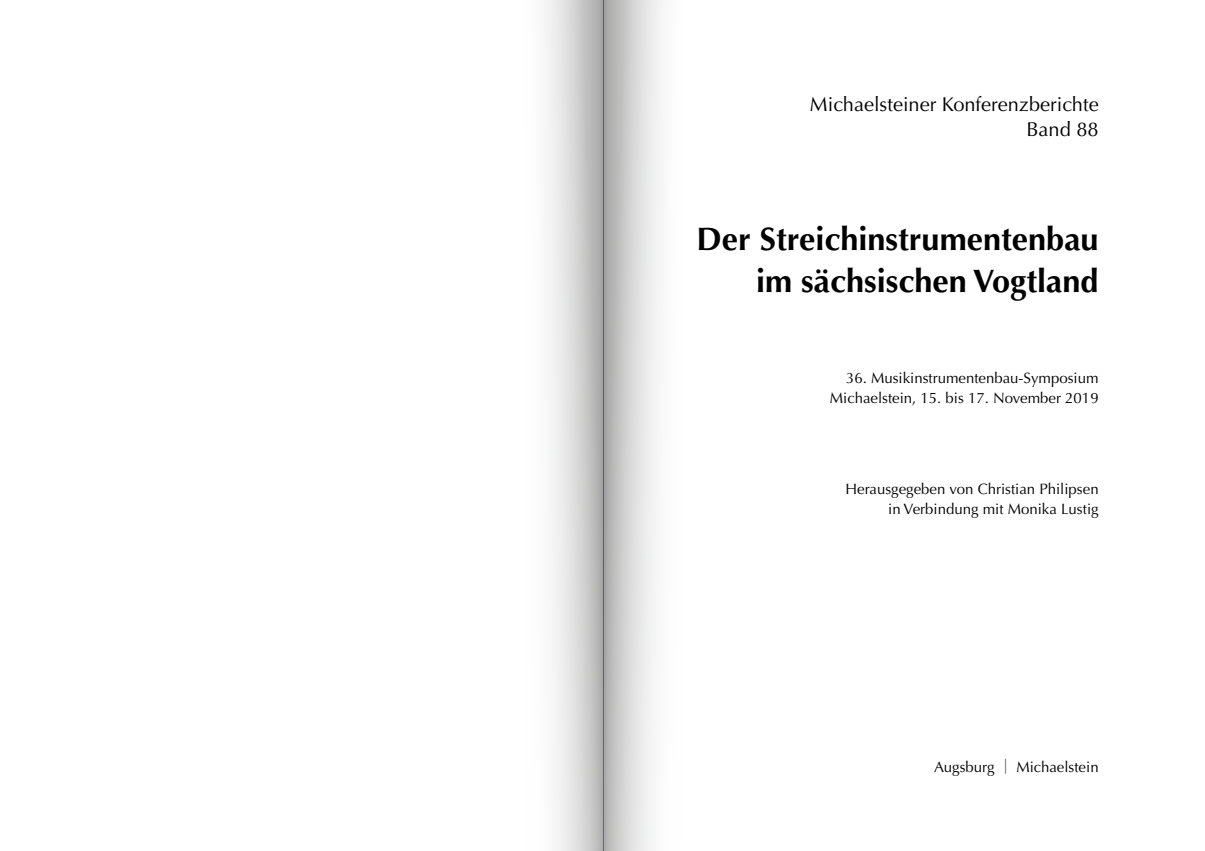
<style>
.page{position:relative;width:1205px;height:851px;background:#fff}
.page>*{position:absolute;margin:0;border:0;box-sizing:border-box;transform-origin:0 0}
.t1{font:700 32.5px/42.5px "Optima LT Pro";color:#000;text-align:right}
.t2{font:20px/25px "Optima LT Pro";color:#000;text-align:right}
.t3{font:15px/20px "Optima LT Pro";color:#000;text-align:right}
.s1{color:#565656}
</style>
<div class="page">
<svg style="left:603px;top:0;width:59px;height:850px"></svg>
<svg style="left:546px;top:0;width:57px;height:850px"></svg>
<h2 class="t2" style="left:810px;top:92px;width:290px">Michaelsteiner Konferenzberichte<br>Band 88</h2>
<h1 class="t1" style="left:696px;top:217px;width:403px">Der Streichinstrumentenbau im sächsischen Vogtland</h1>
<p class="t3" style="left:830px;top:368px;width:270px">36. Musikinstrumentenbau-Symposium<br>Michaelstein, 15. bis 17. November 2019</p>
<p class="t3" style="left:845px;top:479px;width:254px">Herausgegeben von Christian Philipsen in Verbindung mit Monika Lustig</p>
<p class="t3" style="left:934px;top:756px;width:166px">Augsburg <span class="s1">|</span> Michaelstein</p>
</div>
